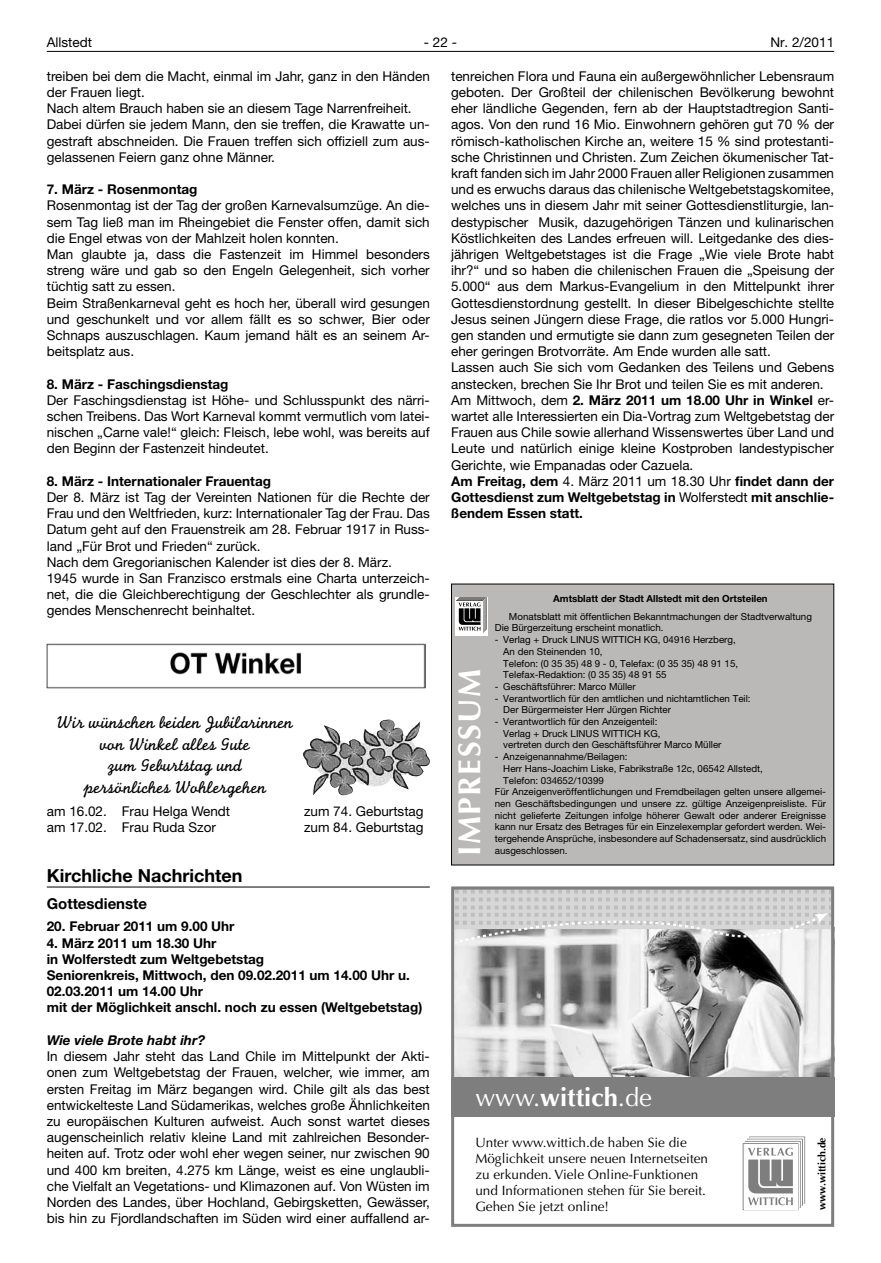
<style>
.page{position:relative;width:881px;height:1263px;background:#fff}
.page>*{position:absolute;margin:0;border:0;box-sizing:border-box;transform-origin:0 0}
.t1{font:700 31.5px "Optima LT";letter-spacing:.05em;color:#fff}
.t2{font:25.5px "Optima LT";color:#fff}
.t3{font:18px/21.6px "Monoline Script";color:#000;text-align:center}
.t4{font:700 18px "Helvetica Neue LT";color:#000}
.t5{font:700 15px "Helvetica Neue LT";color:#000}
.t6{font:13.5px/16.2px "Helvetica Neue LT";color:#000}
.t7{font:700 13.5px/16.2px "Helvetica Neue LT";color:#000}
.t8{font:13.5px/16.2px "Optima LT";color:#000}
.t9{font:italic 700 13.5px "Helvetica Neue LT";color:#000}
.t10{font:700 10.5px "Optima LT";color:#000}
.t11{font:9.75px/11.7px "Helvetica Neue LT";color:#000}
.t12{font:700 9.75px "Helvetica Neue LT";color:#000}
.s1{font-weight:700}
</style>
<div class="page">
<hr style="left:47px;top:51px;width:786px;height:1px;background:#000">
<hr style="left:47px;top:887px;width:382px;height:1px;background:#000">
<img style="left:47px;top:644px;width:378px;height:44px">
<img style="left:303px;top:719px;width:126px;height:76px">
<div style="left:451px;top:584px;width:382px;height:281px;background:#bab9b8"></div>
<div style="left:455px;top:597px;width:32px;height:38px;background:#fff"></div>
<svg style="left:456px;top:597px;width:30px;height:36px"></svg>
<img style="left:455px;top:945px;width:374px;height:132px">
<svg style="left:455px;top:891px;width:374px;height:54px;background:#cecece"></svg>
<div style="left:451px;top:1077px;width:382px;height:39px;background:#7e7e7e"></div>
<svg style="left:742px;top:1136px;width:62px;height:74px"></svg>
<div style="left:451px;top:887px;width:382px;height:340px;border:3px solid #7e7e7e"></div>
<p class="t6" style="left:47px;top:34px;width:47px">Allstedt</p>
<p class="t6" style="left:424px;top:34px;width:35px">- 22 -</p>
<p class="t6" style="left:770px;top:34px;width:65px">Nr. 2/2011</p>
<p class="t6" style="left:47px;top:68px;width:384px">treiben bei dem die Macht, einmal im Jahr, ganz in den Händen der Frauen liegt.<br>Nach altem Brauch haben sie an diesem Tage Narrenfreiheit.<br>Dabei dürfen sie jedem Mann, den sie treffen, die Krawatte un&shy;gestraft abschneiden. Die Frauen treffen sich offiziell zum aus&shy;gelassenen Feiern ganz ohne Männer.</p>
<p class="t7" style="left:47px;top:181px;width:152px">7. März - Rosenmontag</p>
<p class="t6" style="left:47px;top:197px;width:384px">Rosenmontag ist der Tag der großen Karnevalsumzüge. An die&shy;sem Tag ließ man im Rheingebiet die Fenster offen, damit sich die Engel etwas von der Mahlzeit holen konnten.<br>Man glaubte ja, dass die Fastenzeit im Himmel besonders streng wäre und gab so den Engeln Gelegenheit, sich vorher tüchtig satt zu essen.<br>Beim Straßenkarneval geht es hoch her, überall wird gesungen und geschunkelt und vor allem fällt es so schwer, Bier oder Schnaps auszuschlagen. Kaum jemand hält es an seinem Ar&shy;beitsplatz aus.</p>
<p class="t7" style="left:47px;top:375px;width:183px">8. März - Faschingsdienstag</p>
<p class="t6" style="left:47px;top:392px;width:384px;text-align:justify">Der Faschingsdienstag ist Höhe- und Schlusspunkt des närri&shy;schen Treibens. Das Wort Karneval kommt vermutlich vom latei&shy;nischen „Carne vale!“ gleich: Fleisch, lebe wohl, was bereits auf den Beginn der Fastenzeit hindeutet.</p>
<p class="t7" style="left:47px;top:473px;width:225px">8. März - Internationaler Frauentag</p>
<p class="t6" style="left:47px;top:489px;width:384px">Der 8. März ist Tag der Vereinten Nationen für die Rechte der Frau und den Weltfrieden, kurz: Internationaler Tag der Frau. Das Datum geht auf den Frauenstreik am 28. Februar 1917 in Russ&shy;land „Für Brot und Frieden“ zurück.<br>Nach dem Gregorianischen Kalender ist dies der 8. März.<br>1945 wurde in San Franzisco erstmals eine Charta unterzeich&shy;net, die die Gleichberechtigung der Geschlechter als grundle&shy;gendes Menschenrecht beinhaltet.</p>
<p class="t6" style="left:451px;top:68px;width:384px">tenreichen Flora und Fauna ein außergewöhnlicher Lebensraum geboten. Der Großteil der chilenischen Bevölkerung bewohnt eher ländliche Gegenden, fern ab der Hauptstadtregion Santi&shy;agos. Von den rund 16 Mio. Einwohnern gehören gut 70 % der römisch-katholischen Kirche an, weitere 15 % sind protestanti&shy;sche Christinnen und Christen. Zum Zeichen ökumenischer Tat&shy;kraft fanden sich im Jahr 2000 Frauen aller Religionen zusammen und es erwuchs daraus das chilenische Weltgebetstagskomitee, welches uns in diesem Jahr mit seiner Gottesdienstliturgie, lan&shy;destypischer Musik, dazugehörigen Tänzen und kulinarischen Köstlichkeiten des Landes erfreuen will. Leitgedanke des dies&shy;jährigen Weltgebetstages ist die Frage „Wie viele Brote habt ihr?“ und so haben die chilenischen Frauen die „Speisung der 5.000“ aus dem Markus-Evangelium in den Mittelpunkt ihrer Gottesdienstordnung gestellt. In dieser Bibelgeschichte stellte Jesus seinen Jüngern diese Frage, die ratlos vor 5.000 Hungri&shy;gen standen und ermutigte sie dann zum gesegneten Teilen der eher geringen Brotvorräte. Am Ende wurden alle satt.<br>Lassen auch Sie sich vom Gedanken des Teilens und Gebens anstecken, brechen Sie Ihr Brot und teilen Sie es mit anderen.<br>Am Mittwoch, dem <span class="s1">2. März 2011 um 18.00 Uhr in Winkel</span> er&shy;wartet alle Interessierten ein Dia-Vortrag zum Weltgebetstag der Frauen aus Chile sowie allerhand Wissenswertes über Land und Leute und natürlich einige kleine Kostproben landestypischer Gerichte, wie Empanadas oder Cazuela.<br><span class="s1">Am Freitag, dem</span> 4. März 2011 um 18.30 Uhr <span class="s1">findet dann der Gottesdienst zum Weltgebetstag in</span> Wolferstedt <span class="s1">mit anschlie&shy;ßendem Essen statt.</span></p>
<p class="t12" style="left:553px;top:592px;width:216px">Amtsblatt der Stadt Allstedt mit den Ortsteilen</p>
<p class="t11" style="left:494px;top:610px;width:318px;text-indent:14px">Monatsblatt mit öffentlichen Bekanntmachungen der Stadtverwaltung<br>Die Bürgerzeitung erscheint monatlich.</p>
<p class="t11" style="left:503px;top:634px;width:236px;text-indent:-9px">- Verlag + Druck LINUS WITTICH KG, 04916 Herzberg, An den Steinenden 10,<br>Telefon: (0 35 35) 48 9 - 0, Telefax: (0 35 35) 48 91 15, Telefax-Redaktion: (0 35 35) 48 91 55</p>
<p class="t11" style="left:494px;top:680px;width:142px">- Geschäftsführer: Marco Müller</p>
<p class="t11" style="left:503px;top:692px;width:249px;text-indent:-9px">- Verantwortlich für den amtlichen und nichtamtlichen Teil:<br>Der Bürgermeister Herr Jürgen Richter</p>
<p class="t11" style="left:503px;top:716px;width:219px;text-indent:-9px">- Verantwortlich für den Anzeigenteil:<br>Verlag + Druck LINUS WITTICH KG,<br>vertreten durch den Geschäftsführer Marco Müller</p>
<p class="t11" style="left:494px;top:751px;width:134px">- Anzeigenannahme/Beilagen:</p>
<p class="t11" style="left:503px;top:762px;width:261px">Herr Hans-Joachim Liske, Fabrikstraße 12c, 06542 Allstedt,</p>
<p class="t11" style="left:503px;top:774px;width:102px">Telefon: 034652/10399</p>
<p class="t11" style="left:494px;top:786px;width:332px">Für Anzeigenveröffentlichungen und Fremdbeilagen gelten unsere allgemei-</p>
<p class="t11" style="left:494px;top:797px;width:332px">nen Geschäftsbedingungen und unsere zz. gültige Anzeigenpreisliste. Für</p>
<p class="t11" style="left:494px;top:809px;width:332px">nicht gelieferte Zeitungen infolge höherer Gewalt oder anderer Ereignisse</p>
<p class="t11" style="left:494px;top:821px;width:332px">kann nur Ersatz des Betrages für ein Einzelexemplar gefordert werden. Wei-</p>
<p class="t11" style="left:494px;top:833px;width:332px">tergehende Ansprüche, insbesondere auf Schadensersatz, sind ausdrücklich</p>
<p class="t11" style="left:494px;top:844px;width:74px">ausgeschlossen.</p>
<h1 class="t1" style="left:451px;top:856px;width:189px;rotate:-90deg">IMPRESSUM</h1>
<h3 class="t3" style="left:57px;top:711px;width:238px">Wir wünschen beiden Jubilarinnen von Winkel alles Gute<br>zum Geburtstag und<br>persönliches Wohlergehen</h3>
<p class="t6" style="left:47px;top:802px;width:185px">am 16.02. Frau Helga Wendt</p>
<p class="t6" style="left:304px;top:802px;width:121px">zum 74. Geburtstag</p>
<p class="t6" style="left:47px;top:819px;width:170px">am 17.02. Frau Ruda Szor</p>
<p class="t6" style="left:304px;top:819px;width:121px">zum 84. Geburtstag</p>
<h3 class="t4" style="left:47px;top:865px;width:197px">Kirchliche Nachrichten</h3>
<p class="t5" style="left:47px;top:894px;width:102px">Gottesdienste</p>
<p class="t7" style="left:47px;top:918px;width:189px">20. Februar 2011 um 9.00 Uhr</p>
<p class="t7" style="left:47px;top:934px;width:377px">4. März 2011 um 18.30 Uhr<br>in Wolferstedt zum Weltgebetstag<br>Seniorenkreis, Mittwoch, den 09.02.2011 um 14.00 Uhr u.<br>02.03.2011 um 14.00 Uhr<br>mit der Möglichkeit anschl. noch zu essen (Weltgebetstag)</p>
<p class="t9" style="left:47px;top:1032px;width:160px">Wie viele Brote habt ihr?</p>
<p class="t6" style="left:47px;top:1048px;width:384px;text-align:justify">In diesem Jahr steht das Land Chile im Mittelpunkt der Akti&shy;onen zum Weltgebetstag der Frauen, welcher, wie immer, am ersten Freitag im März begangen wird. Chile gilt als das best entwickelteste Land Südamerikas, welches große Ähnlichkeiten zu europäischen Kulturen aufweist. Auch sonst wartet dieses augenscheinlich relativ kleine Land mit zahlreichen Besonder&shy;heiten auf. Trotz oder wohl eher wegen seiner, nur zwischen 90 und 400 km breiten, 4.275 km Länge, weist es eine unglaubli&shy;che Vielfalt an Vegetations- und Klimazonen auf. Von Wüsten im Norden des Landes, über Hochland, Gebirgsketten, Gewässer, bis hin zu Fjordlandschaften im Süden wird einer auffallend ar-</p>
<h2 class="t2" style="left:475px;top:1082px;width:178px">www.<span class="s1">wittich</span>.de</h2>
<p class="t8" style="left:475px;top:1134px;width:234px">Unter www.wittich.de haben Sie die Möglichkeit unsere neuen Internetseiten zu erkunden. Viele Online-Funktionen und Informationen stehen für Sie bereit.<br>Gehen Sie jetzt online!</p>
<p class="t10" style="left:815px;top:1210px;width:74px;rotate:-90deg">www.wittich.de</p>
</div>
